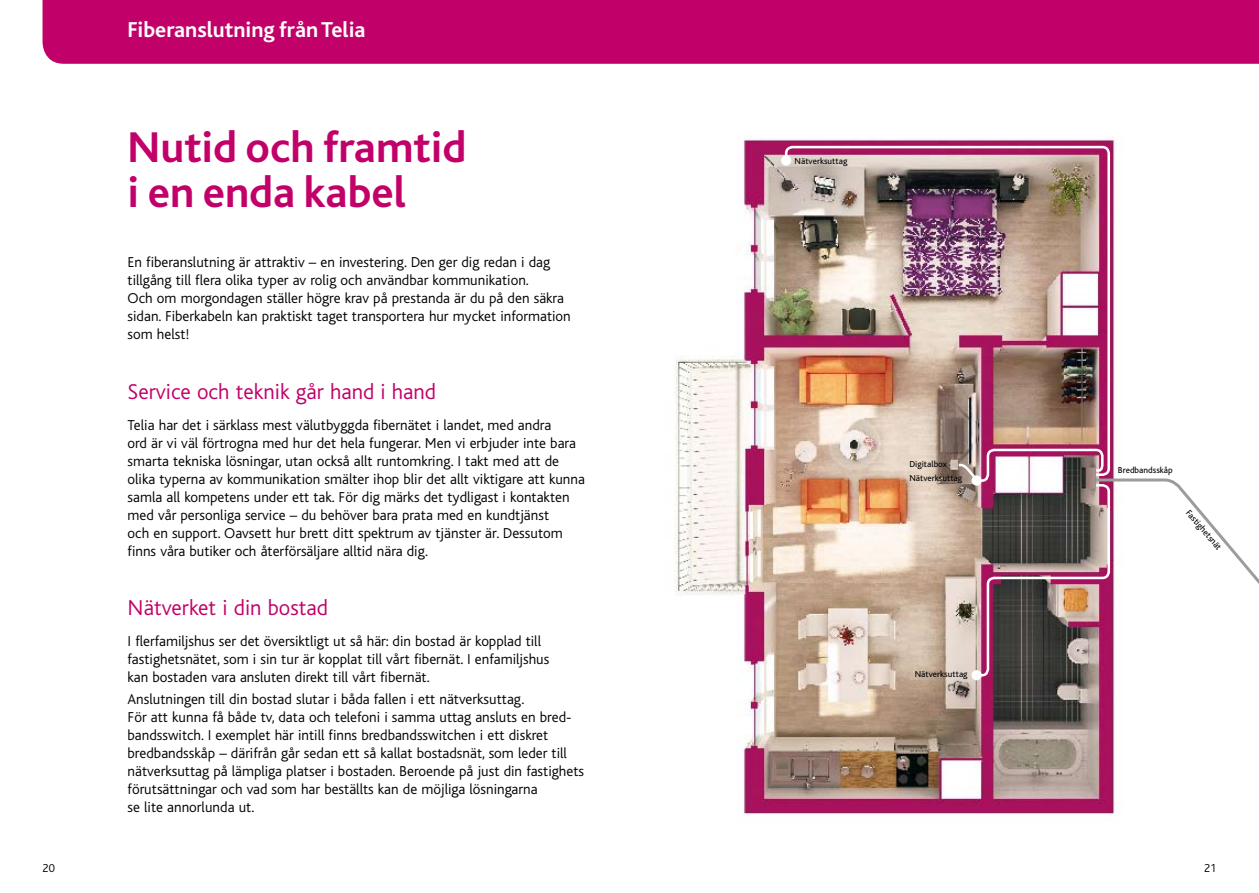
<style>
.page{position:relative;width:1259px;height:893px;background:#fff}
.page>*{position:absolute;margin:0;border:0;box-sizing:border-box;transform-origin:0 0}
.t1{font:700 45px/45px "Telia Bliss";color:#c20069}
.t2{font:300 22.5px "Telia Bliss";color:#c20069}
.t3{font:700 22.5px "Telia Bliss";color:#fff}
.t4{font:300 15px/18px "Telia Bliss";color:#000}
.t5{font:300 12px "Telia Bliss";color:#000}
.t6{font:9px "Telia Bliss";letter-spacing:.005em;color:#000}
</style>
<div class="page">
<img style="left:674px;top:136px;width:442px;height:679px">
<img style="left:783px;top:145px;width:328px;height:332px">
<div style="left:781px;top:155px;width:10px;height:11px;background:#fff;border-radius:50%"></div>
<svg style="left:956px;top:447px;width:303px;height:231px"></svg>
<div style="left:971px;top:670px;width:10px;height:10px;background:#fff;border-radius:50%"></div>
<div style="left:43px;top:0;width:1216px;height:64px;background:#c20069"></div>
<h2 class="t3" style="left:128px;top:17px;width:239px">Fiberanslutning från Telia</h2>
<h1 class="t1" style="left:128px;top:124px;width:340px">Nutid och framtid i en enda kabel</h1>
<p class="t4" style="left:128px;top:253px;width:445px">En fiberanslutning är attraktiv – en investering. Den ger dig redan i dag tillgång till flera olika typer av rolig och användbar kommunikation.<br>Och om morgondagen ställer högre krav på prestanda är du på den säkra sidan. Fiberkabeln kan praktiskt taget transportera hur mycket information som helst!</p>
<h2 class="t2" style="left:128px;top:378px;width:310px">Service och teknik går hand i hand</h2>
<p class="t4" style="left:128px;top:416px;width:459px">Telia har det i särklass mest välutbyggda fibernätet i landet, med andra<br>ord är vi väl förtrogna med hur det hela fungerar. Men vi erbjuder inte bara smarta tekniska lösningar, utan också allt runtomkring. I takt med att de olika typerna av kommunikation smälter ihop blir det allt viktigare att kunna samla all kompetens under ett tak. För dig märks det tydligast i kontakten med vår personliga service – du behöver bara prata med en kundtjänst<br>och en support. Oavsett hur brett ditt spektrum av tjänster är. Dessutom finns våra butiker och återförsäljare alltid nära dig.</p>
<h2 class="t2" style="left:128px;top:595px;width:202px">Nätverket i din bostad</h2>
<p class="t4" style="left:128px;top:632px;width:423px">I flerfamiljshus ser det översiktligt ut så här: din bostad är kopplad till fastighetsnätet, som i sin tur är kopplat till vårt fibernät. I enfamiljshus kan bostaden vara ansluten direkt till vårt fibernät.</p>
<p class="t4" style="left:128px;top:690px;width:458px">Anslutningen till din bostad slutar i båda fallen i ett nätverksuttag.<br>För att kunna få både tv, data och telefoni i samma uttag ansluts en bred&shy;bandsswitch. I exemplet här intill finns bredbandsswitchen i ett diskret bredbandsskåp – därifrån går sedan ett så kallat bostadsnät, som leder till nätverksuttag på lämpliga platser i bostaden. Beroende på just din fastighets förutsättningar och vad som har beställts kan de möjliga lösningarna<br>se lite annorlunda ut.</p>
<p class="t6" style="left:794px;top:156px;width:54px">Nätverksuttag</p>
<p class="t6" style="left:909px;top:459px;width:39px">Digitalbox</p>
<p class="t6" style="left:909px;top:473px;width:54px">Nätverksuttag</p>
<p class="t6" style="left:915px;top:668px;width:54px">Nätverksuttag</p>
<p class="t6" style="left:1118px;top:465px;width:56px">Bredbandsskåp</p>
<p class="t6" style="left:1191px;top:508px;width:51px;rotate:49deg">Fastighetsnät</p>
<p class="t5" style="left:43px;top:861px;width:14px">20</p>
<p class="t5" style="left:1204px;top:861px;width:14px">21</p>
</div>
